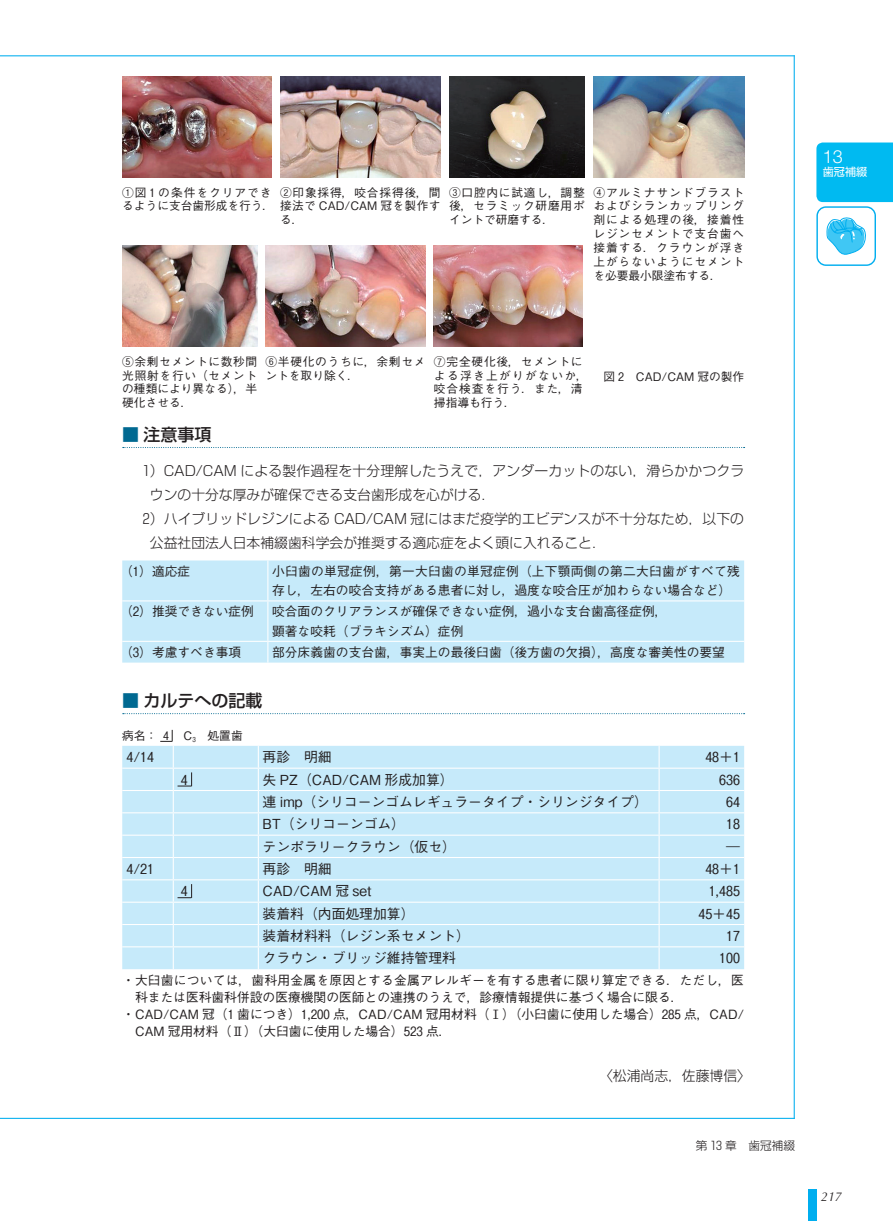
<style>
.page{position:relative;width:893px;height:1221px;background:#fff}
.page>*{position:absolute;margin:0;border:0;box-sizing:border-box;transform-origin:0 0}
.t1{font:300 18px "Helvetica Neue LT Std";color:#fff}
.小見出し_上１行アキなし{font:500 16.95px "Shin Go Pro";color:#231f20}
.小見出し{font:500 16.95px "Shin Go Pro";color:#231f20}
.表中文字_13Q_行間5{font:500 13.8px "Gothic BBB Pro";color:#231f20}
._1{font:300 13.8px/24.2px "Shin Go Pro";letter-spacing:.005em;color:#231f20}
.著者名{font:300 13.8px "Shin Go Pro";color:#231f20}
.表の下_12Q_行間4{font:500 12.75px/17px "Gothic BBB Pro";color:#231f20}
.表中文字_12Q_行間6{font:500 12.75px "Gothic BBB Pro";color:#231f20}
.表中文字_12Q_行間6-2{font:500 12.75px/19.2px "Gothic BBB Pro";letter-spacing:.02em;color:#231f20}
.t2{font:italic 12.75px "Optima";color:#231f20}
.図表タイトル_11Q_行間2{font:500 11.7px/13.8px "Gothic BBB Pro";letter-spacing:.065em;color:#231f20;text-align:justify}
.図表タイトル_11Q_行間2-2{font:500 11.7px/13.8px "Gothic BBB Pro";color:#231f20}
.t3{font:300 11.7px "Shin Go Pro";color:#231f20}
.t4{font:11.1px "Shin Go Pro";color:#fff}
.s1{color:#006991}
</style>
<div class="page">
<div style="left:808px;top:1188px;width:8px;height:32px;background:#00aeef"></div>
<svg style="left:816px;top:142px;width:77px;height:124px"></svg>
<hr style="left:0;top:55px;width:795px;height:1px;background:#00aeef">
<hr style="left:0;top:1117px;width:795px;height:1px;background:#00aeef">
<hr style="left:794px;top:55px;width:1px;height:1063px;background:#00aeef">
<svg style="left:123px;top:447px;width:622px;height:1px"></svg>
<svg style="left:123px;top:713px;width:622px;height:1px"></svg>
<div style="left:122px;top:560px;width:622px;height:102px;background:#c6eafa"></div>
<hr style="left:267px;top:560px;width:1px;height:40px;background:#fff">
<hr style="left:122px;top:600px;width:146px;height:1px;background:#fff">
<hr style="left:268px;top:600px;width:476px;height:1px;background:#fff">
<hr style="left:267px;top:601px;width:1px;height:39px;background:#fff">
<hr style="left:122px;top:640px;width:146px;height:2px;background:#fff">
<hr style="left:268px;top:640px;width:476px;height:2px;background:#fff">
<svg style="left:267px;top:642px;width:1px;height:20px"></svg>
<div style="left:122px;top:746px;width:622px;height:223px;background:#c6eafa"></div>
<hr style="left:122px;top:767px;width:51px;height:1px;background:#fff">
<hr style="left:173px;top:767px;width:85px;height:1px;background:#fff">
<hr style="left:258px;top:767px;width:401px;height:1px;background:#fff">
<hr style="left:659px;top:767px;width:85px;height:1px;background:#fff">
<hr style="left:122px;top:790px;width:51px;height:1px;background:#fff">
<hr style="left:173px;top:790px;width:85px;height:1px;background:#fff">
<hr style="left:258px;top:790px;width:401px;height:1px;background:#fff">
<hr style="left:659px;top:790px;width:85px;height:1px;background:#fff">
<hr style="left:122px;top:812px;width:51px;height:1px;background:#fff">
<hr style="left:173px;top:812px;width:85px;height:1px;background:#fff">
<hr style="left:258px;top:812px;width:401px;height:1px;background:#fff">
<hr style="left:659px;top:812px;width:85px;height:1px;background:#fff">
<hr style="left:122px;top:834px;width:51px;height:1px;background:#fff">
<hr style="left:173px;top:834px;width:85px;height:1px;background:#fff">
<hr style="left:258px;top:834px;width:401px;height:1px;background:#fff">
<hr style="left:659px;top:834px;width:85px;height:1px;background:#fff">
<hr style="left:122px;top:857px;width:51px;height:1px;background:#fff">
<hr style="left:173px;top:857px;width:85px;height:1px;background:#fff">
<hr style="left:258px;top:857px;width:401px;height:1px;background:#fff">
<hr style="left:659px;top:857px;width:85px;height:1px;background:#fff">
<hr style="left:122px;top:879px;width:51px;height:1px;background:#fff">
<hr style="left:173px;top:879px;width:85px;height:1px;background:#fff">
<hr style="left:258px;top:879px;width:401px;height:1px;background:#fff">
<hr style="left:659px;top:879px;width:85px;height:1px;background:#fff">
<hr style="left:122px;top:901px;width:51px;height:1px;background:#fff">
<hr style="left:173px;top:901px;width:85px;height:1px;background:#fff">
<hr style="left:258px;top:901px;width:401px;height:1px;background:#fff">
<hr style="left:659px;top:901px;width:85px;height:1px;background:#fff">
<hr style="left:122px;top:923px;width:51px;height:2px;background:#fff">
<hr style="left:173px;top:923px;width:85px;height:2px;background:#fff">
<hr style="left:258px;top:923px;width:401px;height:2px;background:#fff">
<hr style="left:659px;top:923px;width:85px;height:2px;background:#fff">
<hr style="left:122px;top:946px;width:51px;height:1px;background:#fff">
<hr style="left:173px;top:946px;width:85px;height:1px;background:#fff">
<hr style="left:258px;top:946px;width:401px;height:1px;background:#fff">
<svg style="left:258px;top:746px;width:1px;height:223px"></svg>
<hr style="left:659px;top:946px;width:85px;height:1px;background:#fff">
<svg style="left:659px;top:746px;width:1px;height:223px"></svg>
<svg style="left:160px;top:729px;width:32px;height:240px;background:#cceaf8"></svg>
<img style="left:122px;top:77px;width:149px;height:101px">
<img style="left:280px;top:77px;width:160px;height:101px">
<img style="left:449px;top:77px;width:136px;height:101px">
<img style="left:593px;top:77px;width:151px;height:101px">
<img style="left:122px;top:246px;width:135px;height:101px">
<img style="left:266px;top:246px;width:159px;height:101px">
<img style="left:434px;top:246px;width:149px;height:101px">
<p class="図表タイトル_11Q_行間2-2" style="left:122px;top:184px;width:154px">①図 1 の条件をクリアできるように支台歯形成を行う．</p>
<p class="図表タイトル_11Q_行間2" style="left:280px;top:184px;width:162px">②印象採得，咬合採得後，間接法で CAD/CAM 冠を製作する．</p>
<p class="図表タイトル_11Q_行間2" style="left:449px;top:184px;width:137px">③口腔内に試適し，調整後，セラミック研磨用ポイントで研磨する．</p>
<p class="図表タイトル_11Q_行間2" style="left:593px;top:184px;width:152px">④アルミナサンドブラストおよびシランカップリング剤による処理の後，接着性レジンセメントで支台歯へ接着する．クラウンが浮き上がらないようにセメントを必要最小限塗布する．</p>
<h1 class="t1" style="left:823px;top:145px;width:22px">13</h1>
<p class="t4" style="left:823px;top:162px;width:46px">歯冠補綴</p>
<p class="図表タイトル_11Q_行間2" style="left:122px;top:353px;width:136px">⑤余剰セメントに数秒間光照射を行い（セメントの種類により異なる），半硬化させる．</p>
<p class="図表タイトル_11Q_行間2" style="left:266px;top:353px;width:161px">⑥半硬化のうちに，余剰セメントを取り除く．</p>
<p class="図表タイトル_11Q_行間2" style="left:434px;top:353px;width:155px;text-align:left">⑦完全硬化後，セメントによる浮き上がりがないか，咬合検査を行う．また，清掃指導も行う．</p>
<p class="図表タイトル_11Q_行間2-2" style="left:604px;top:369px;width:142px">図 2　CAD/CAM 冠の製作</p>
<p class="小見出し" style="left:122px;top:420px;width:91px"><span class="s1">■</span> 注意事項</p>
<p class="_1" style="left:150px;top:457px;width:596px;text-indent:-7px">1）CAD/CAM による製作過程を十分理解したうえで，アンダーカットのない，滑らかかつクラウンの十分な厚みが確保できる支台歯形成を心がける．</p>
<p class="_1" style="left:150px;top:505px;width:596px;text-indent:-7px">2）ハイブリッドレジンによる CAD/CAM 冠にはまだ疫学的エビデンスが不十分なため，以下の公益社団法人日本補綴歯科学会が推奨する適応症をよく頭に入れること．</p>
<p class="表中文字_12Q_行間6" style="left:120px;top:561px;width:72px">（1）適応症</p>
<p class="表中文字_12Q_行間6-2" style="left:272px;top:560px;width:469px">小臼歯の単冠症例，第一大臼歯の単冠症例（上下顎両側の第二大臼歯がすべて残存し，左右の咬合支持がある患者に対し，過度な咬合圧が加わらない場合など）</p>
<p class="表中文字_12Q_行間6" style="left:120px;top:601px;width:135px">（2）推奨できない症例</p>
<p class="表中文字_12Q_行間6" style="left:272px;top:601px;width:397px">咬合面のクリアランスが確保できない症例，過小な支台歯高径症例，</p>
<p class="表中文字_12Q_行間6" style="left:272px;top:620px;width:193px">顕著な咬耗（ブラキシズム）症例</p>
<p class="表中文字_12Q_行間6" style="left:120px;top:641px;width:123px">（3）考慮すべき事項</p>
<p class="表中文字_12Q_行間6" style="left:272px;top:641px;width:454px">部分床義歯の支台歯，事実上の最後臼歯（後方歯の欠損），高度な審美性の要望</p>
<p class="小見出し_上１行アキなし" style="left:122px;top:686px;width:142px"><span class="s1">■</span> カルテへの記載</p>
<p class="図表タイトル_11Q_行間2" style="left:122px;top:727px;width:122px">病名： 4 C<sub>3</sub> 処置歯</p>
<p class="表中文字_13Q_行間5" style="left:126px;top:746px;width:29px">4/14</p>
<p class="表中文字_13Q_行間5" style="left:263px;top:746px;width:71px">再診　明細</p>
<p class="表中文字_13Q_行間5" style="left:705px;top:746px;width:36px">48＋1</p>
<p class="表中文字_13Q_行間5" style="left:181px;top:768px;width:8px">4</p>
<p class="表中文字_13Q_行間5" style="left:263px;top:768px;width:193px">失 PZ（CAD/CAM 形成加算）</p>
<p class="表中文字_13Q_行間5" style="left:719px;top:768px;width:22px">636</p>
<p class="表中文字_13Q_行間5" style="left:263px;top:790px;width:387px">連 imp（シリコーンゴムレギュラータイプ・シリンジタイプ）</p>
<p class="表中文字_13Q_行間5" style="left:726px;top:790px;width:15px">64</p>
<p class="表中文字_13Q_行間5" style="left:263px;top:813px;width:144px">BT（シリコーンゴム）</p>
<p class="表中文字_13Q_行間5" style="left:726px;top:813px;width:15px">18</p>
<p class="表中文字_13Q_行間5" style="left:263px;top:835px;width:195px">テンポラリークラウン（仮セ）</p>
<p class="表中文字_13Q_行間5" style="left:726px;top:835px;width:15px">―</p>
<p class="表中文字_13Q_行間5" style="left:126px;top:857px;width:29px">4/21</p>
<p class="表中文字_13Q_行間5" style="left:263px;top:857px;width:71px">再診　明細</p>
<p class="表中文字_13Q_行間5" style="left:705px;top:857px;width:36px">48＋1</p>
<p class="表中文字_13Q_行間5" style="left:181px;top:880px;width:8px">4</p>
<p class="表中文字_13Q_行間5" style="left:263px;top:880px;width:111px">CAD/CAM 冠 set</p>
<p class="表中文字_13Q_行間5" style="left:709px;top:880px;width:33px">1,485</p>
<p class="表中文字_13Q_行間5" style="left:263px;top:902px;width:154px">装着料（内面処理加算）</p>
<p class="表中文字_13Q_行間5" style="left:698px;top:902px;width:43px">45＋45</p>
<p class="表中文字_13Q_行間5" style="left:263px;top:924px;width:209px">装着材料料（レジン系セメント）</p>
<p class="表中文字_13Q_行間5" style="left:726px;top:924px;width:15px">17</p>
<p class="表中文字_13Q_行間5" style="left:263px;top:946px;width:195px">クラウン・ブリッジ維持管理料</p>
<p class="表中文字_13Q_行間5" style="left:719px;top:946px;width:22px">100</p>
<p class="表の下_12Q_行間4" style="left:135px;top:969px;width:610px;text-indent:-13px">・大臼歯については，歯科用金属を原因とする金属アレルギーを有する患者に限り算定できる．ただし，医科または医科歯科併設の医療機関の医師との連携のうえで，診療情報提供に基づく場合に限る．</p>
<p class="表の下_12Q_行間4" style="left:135px;top:1003px;width:611px;text-indent:-13px">・CAD/CAM 冠（1 歯につき）1,200 点，CAD/CAM 冠用材料（Ⅰ）（小臼歯に使用した場合）285 点，CAD/<br>CAM 冠用材料（Ⅱ）（大臼歯に使用した場合）523 点．</p>
<p class="著者名" style="left:599px;top:1064px;width:154px">〈松浦尚志，佐藤博信〉</p>
<p class="t3" style="left:696px;top:1136px;width:101px">第 13 章　歯冠補綴</p>
<p class="t2" style="left:821px;top:1188px;width:23px">217</p>
</div>
